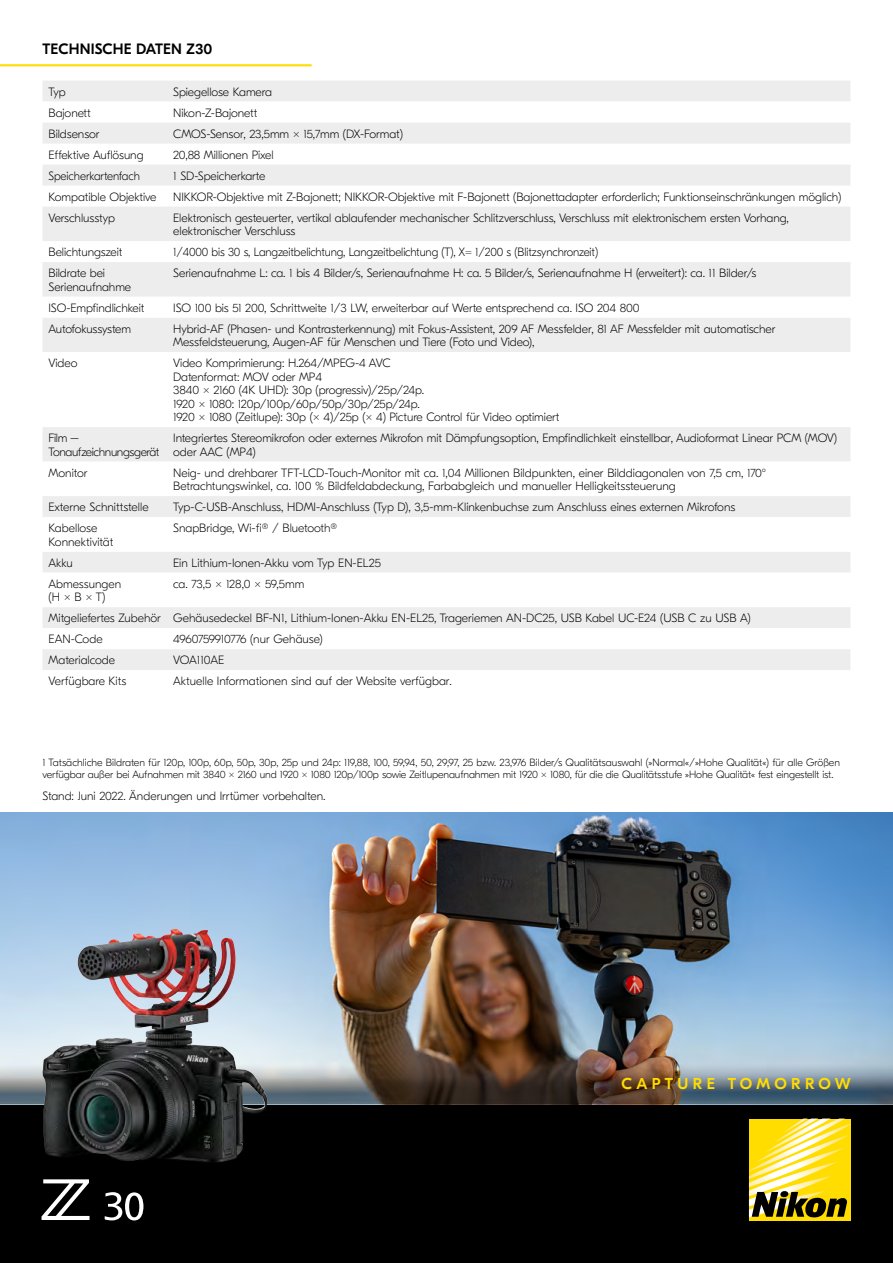
<style>
.page{position:relative;width:893px;height:1263px;background:#fff}
.page>*{position:absolute;margin:0;border:0;box-sizing:border-box;transform-origin:0 0}
.t1{font:500 15.75px "GT Eesti Pro Display";letter-spacing:.275em;color:#fd0}
.t2{font:500 15px "GT Eesti Pro Display";letter-spacing:.01em;color:#000}
.t3{font:100 12px/13.5px "GT Eesti Pro Display";letter-spacing:-.005em;color:#000}
.t4{font:100 12px "GT Eesti Pro Display";letter-spacing:-.005em;color:#000;scale:.96 1}
.t5{font:100 12px/13.5px "GT Eesti Pro Display";letter-spacing:-.03em;color:#000}
.t6{font:100 10.5px/12.6px "GT Eesti Pro Display";letter-spacing:-.01em;color:#000}
</style>
<div class="page">
<div style="left:0;top:1083px;width:893px;height:180px;background:#000"></div>
<svg style="left:749px;top:1118px;width:102px;height:100px;background:#d8c33e"></svg>
<img style="left:0;top:812px;width:893px;height:251px">
<img style="left:0;top:1063px;width:893px;height:41px">
<div style="left:43px;top:81px;width:807px;height:380px;background:#ededee"></div>
<svg style="left:43px;top:102px;width:807px;height:216px"></svg>
<svg style="left:43px;top:123px;width:807px;height:174px;fill:#ededee"></svg>
<svg style="left:43px;top:352px;width:807px;height:75px"></svg>
<svg style="left:43px;top:496px;width:807px;height:174px"></svg>
<hr style="left:0;top:64px;width:312px;height:2px;background:#fd0">
<svg style="left:42px;top:1179px;width:48px;height:41px"></svg>
<svg style="left:105px;top:1192px;width:38px;height:28px"></svg>
<img style="left:78px;top:929px;width:99px;height:103px">
<p class="t2" style="left:43px;top:41px;width:171px">TECHNISCHE DATEN Z30</p>
<p class="t3" style="left:49px;top:85px;width:19px">Typ</p>
<p class="t3" style="left:173px;top:85px;width:100px">Spiegellose Kamera</p>
<p class="t3" style="left:49px;top:106px;width:44px">Bajonett</p>
<p class="t3" style="left:173px;top:106px;width:86px">Nikon-Z-Bajonett</p>
<p class="t3" style="left:49px;top:127px;width:53px">Bildsensor</p>
<p class="t3" style="left:173px;top:127px;width:231px">CMOS-Sensor, 23,5mm × 15,7mm (DX-Format)</p>
<p class="t3" style="left:49px;top:148px;width:97px">Effektive Auflösung</p>
<p class="t3" style="left:173px;top:148px;width:102px">20,88 Millionen Pixel</p>
<p class="t4" style="left:49px;top:169px;width:97px">Speicherkartenfach</p>
<p class="t3" style="left:173px;top:169px;width:94px">1 SD-Speicherkarte</p>
<p class="t3" style="left:49px;top:190px;width:110px">Kompatible Objektive</p>
<p class="t3" style="left:173px;top:190px;width:669px">NIKKOR-Objektive mit Z-Bajonett; NIKKOR-Objektive mit F-Bajonett (Bajonettadapter erforderlich; Funktionseinschränkungen möglich)</p>
<p class="t3" style="left:49px;top:211px;width:68px">Verschlusstyp</p>
<p class="t3" style="left:173px;top:211px;width:617px">Elektronisch gesteuerter, vertikal ablaufender mechanischer Schlitzverschluss, Verschluss mit elektronischem ersten Vorhang, elektronischer Verschluss</p>
<p class="t3" style="left:49px;top:245px;width:75px">Belichtungszeit</p>
<p class="t4" style="left:173px;top:245px;width:444px">1/4000 bis 30 s, Langzeitbelichtung, Langzeitbelichtung (T), X= 1/200 s (Blitzsynchronzeit)</p>
<p class="t3" style="left:49px;top:266px;width:84px">Bildrate bei<br>Serienaufnahme</p>
<p class="t3" style="left:173px;top:266px;width:585px">Serienaufnahme L: ca. 1 bis 4 Bilder/s, Serienaufnahme H: ca. 5 Bilder/s, Serienaufnahme H (erweitert): ca. 11 Bilder/s</p>
<p class="t3" style="left:49px;top:301px;width:98px">ISO-Empfindlichkeit</p>
<p class="t3" style="left:173px;top:301px;width:468px">ISO 100 bis 51 200, Schrittweite 1/3 LW, erweiterbar auf Werte entsprechend ca. ISO 204 800</p>
<p class="t3" style="left:49px;top:322px;width:84px">Autofokussystem</p>
<p class="t3" style="left:173px;top:322px;width:604px">Hybrid-AF (Phasen- und Kontrasterkennung) mit Fokus-Assistent, 209 AF Messfelder, 81 AF Messfelder mit automatischer<br>Messfeldsteuerung, Augen-AF für Menschen und Tiere (Foto und Video),</p>
<p class="t3" style="left:49px;top:356px;width:30px">Video</p>
<p class="t3" style="left:173px;top:356px;width:388px">Video Komprimierung: H.264/MPEG-4 AVC<br>Datenformat: MOV oder MP4<br>3840 × 2160 (4K UHD): 30p (progressiv)/25p/24p.<br>1920 x 1080: 120p/100p/60p/50p/30p/25p/24p.<br>1920 × 1080 (Zeitlupe): 30p (× 4)/25p (× 4) Picture Control für Video optimiert</p>
<p class="t5" style="left:49px;top:431px;width:113px">Film –<br>Tonaufzeichnungsgerät</p>
<p class="t3" style="left:173px;top:431px;width:665px">Integriertes Stereomikrofon oder externes Mikrofon mit Dämpfungsoption, Empfindlichkeit einstellbar, Audioformat Linear PCM (MOV) oder AAC (MP4)</p>
<p class="t3" style="left:49px;top:466px;width:41px">Monitor</p>
<p class="t3" style="left:173px;top:466px;width:594px">Neig- und drehbarer TFT-LCD-Touch-Monitor mit ca. 1,04 Millionen Bildpunkten, einer Bilddiagonalen von 7,5 cm, 170°<br>Betrachtungswinkel, ca. 100 % Bildfeldabdeckung, Farbabgleich und manueller Helligkeitssteuerung</p>
<p class="t3" style="left:49px;top:500px;width:102px">Externe Schnittstelle</p>
<p class="t3" style="left:173px;top:500px;width:564px">Typ-C-USB-Anschluss, HDMI-Anschluss (Typ D), 3,5-mm-Klinkenbuchse zum Anschluss eines externen Mikrofons</p>
<p class="t3" style="left:49px;top:521px;width:66px">Kabellose<br>Konnektivität</p>
<p class="t3" style="left:173px;top:521px;width:165px">SnapBridge, Wi-fi® / Bluetooth®</p>
<p class="t3" style="left:49px;top:556px;width:26px">Akku</p>
<p class="t3" style="left:173px;top:556px;width:209px">Ein Lithium-Ionen-Akku vom Typ EN-EL25</p>
<p class="t3" style="left:49px;top:577px;width:74px">Abmessungen (H × B × T)</p>
<p class="t3" style="left:173px;top:577px;width:133px">ca. 73,5 × 128,0 × 59,5mm</p>
<p class="t3" style="left:49px;top:608px;width:704px;line-height:21px">Mitgeliefertes Zubehör Gehäusedeckel BF-N1, Lithium-Ionen-Akku EN-EL25, Trageriemen AN-DC25, USB Kabel UC-E24 (USB C zu USB A)<br>EAN-Code</p>
<p class="t3" style="left:173px;top:632px;width:151px">4960759910776 (nur Gehäuse)</p>
<p class="t3" style="left:49px;top:653px;width:68px">Materialcode</p>
<p class="t3" style="left:173px;top:653px;width:53px">VOA110AE</p>
<p class="t3" style="left:49px;top:674px;width:79px">Verfügbare Kits</p>
<p class="t3" style="left:173px;top:674px;width:280px">Aktuelle Informationen sind auf der Website verfügbar.</p>
<p class="t6" style="left:43px;top:756px;width:799px">1 Tatsächliche Bildraten für 120p, 100p, 60p, 50p, 30p, 25p und 24p: 119,88, 100, 59,94, 50, 29,97, 25 bzw. 23,976 Bilder/s Qualitätsauswahl (»Normal«/»Hohe Qualität«) für alle Größen verfügbar außer bei Aufnahmen mit 3840 × 2160 und 1920 × 1080 120p/100p sowie Zeitlupenaufnahmen mit 1920 × 1080, für die die Qualitätsstufe »Hohe Qualität« fest eingestellt ist.</p>
<p class="t3" style="left:43px;top:789px;width:285px">Stand: Juni 2022. Änderungen und Irrtümer vorbehalten.</p>
<h1 class="t1" style="left:621px;top:1075px;width:231px">CAPTURE TOMORROW</h1>
</div>
